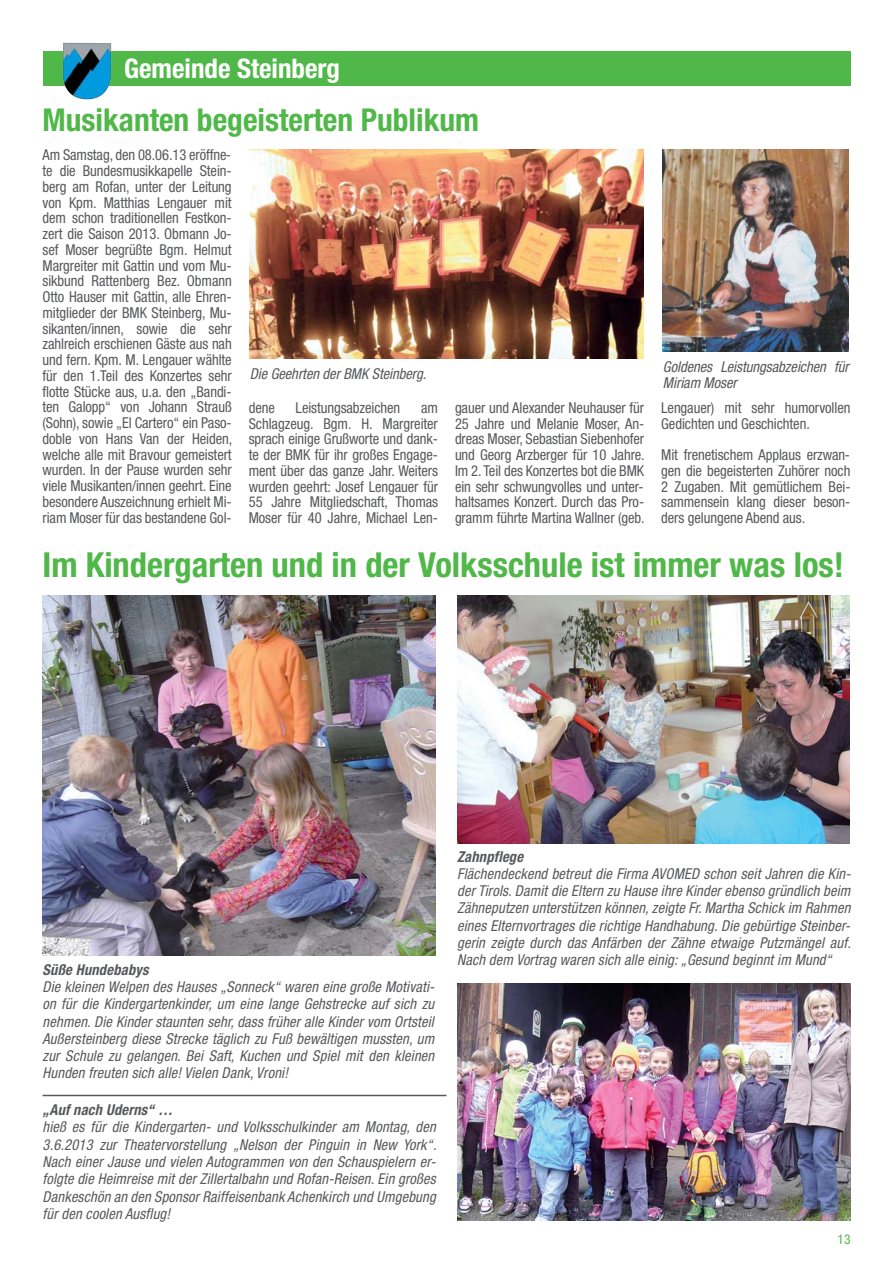
<style>
.page{position:relative;width:893px;height:1263px;background:#fff}
.page>*{position:absolute;margin:0;border:0;box-sizing:border-box;transform-origin:0 0}
.t1{font:700 condensed 34.5px "Helvetica Neue";color:#50b848}
.t2{font:700 condensed 31.5px "Helvetica Neue";color:#50b848}
.t3{font:700 condensed 27px "Helvetica Neue";color:#fff}
.t4{font:condensed 15px/15.8px "Helvetica Neue";letter-spacing:-.005em;color:#58595b;text-align:justify}
.t5{font:italic condensed 15px/17.2px "Helvetica Neue";letter-spacing:.015em;color:#58595b;text-align:justify}
.t6{font:italic 700 condensed 15px "Helvetica Neue";color:#58595b}
.t7{font:condensed 13.5px "Helvetica Neue";color:#50b848}
</style>
<div class="page">
<div style="left:43px;top:52px;width:807px;height:34px;background:#50b848"></div>
<img style="left:63px;top:43px;width:48px;height:56px">
<img style="left:250px;top:150px;width:393px;height:209px">
<img style="left:663px;top:150px;width:186px;height:201px">
<img style="left:43px;top:595px;width:393px;height:361px">
<img style="left:457px;top:595px;width:392px;height:249px">
<img style="left:457px;top:984px;width:393px;height:236px">
<hr style="left:43px;top:1095px;width:403px;height:1px;background:#58595b">
<h3 class="t3" style="left:124px;top:58px;width:217px">Gemeinde Steinberg</h3>
<h2 class="t2" style="left:43px;top:108px;width:438px">Musikanten begeisterten Publikum</h2>
<p class="t4" style="left:43px;top:148px;width:191px">Am Samstag, den 08.06.13 eröffne&shy;te die Bundesmusikkapelle Stein&shy;berg am Rofan, unter der Leitung von Kpm. Matthias Lengauer mit dem schon traditionellen Festkon&shy;zert die Saison 2013. Obmann Jo&shy;sef Moser begrüßte Bgm. Helmut Margreiter mit Gattin und vom Mu&shy;sikbund Rattenberg Bez. Obmann Otto Hauser mit Gattin, alle Ehren&shy;mitglieder der BMK Steinberg, Mu&shy;sikanten/innen, sowie die sehr zahlreich erschienen Gäste aus nah und fern. Kpm. M. Lengauer wählte für den 1.Teil des Konzertes sehr flotte Stücke aus, u.a. den „Bandi&shy;ten Galopp“ von Johann Strauß (Sohn), sowie „El Cartero“ ein Paso&shy;doble von Hans Van der Heiden, welche alle mit Bravour gemeistert wurden. In der Pause wurden sehr viele Musikanten/innen geehrt. Eine besondere Auszeichnung erhielt Mi&shy;riam Moser für das bestandene Gol-</p>
<p class="t5" style="left:250px;top:366px;width:181px">Die Geehrten derBMK Steinberg.</p>
<p class="t5" style="left:663px;top:360px;width:190px;line-height:15.8px">Goldenes Leistungsabzeichen für<br>Miriam Moser</p>
<p class="t4" style="left:249px;top:401px;width:191px;text-indent:172px">am Schlagzeug. Bgm. H. Margreiter sprach einige Grußworte und dank&shy;te der BMK für ihr großes Engage&shy;ment über das ganze Jahr. Weiters wurden geehrt: Josef Lengauer für 55 Jahre Mitgliedschaft, Thomas Moser für 40 Jahre, Michael Len-</p>
<p class="t4" style="left:455px;top:401px;width:191px">gauer und Alexander Neuhauser für 25 Jahre und Melanie Moser, An&shy;dreas Moser, Sebastian Siebenhofer und Georg Arzberger für 10 Jahre.<br>Im 2. Teil des Konzertes bot die BMK ein sehr schwungvolles und unter&shy;haltsames Konzert. Durch das Pro&shy;gramm führte Martina Wallner (geb.</p>
<p class="t4" style="left:661px;top:401px;width:191px">Lengauer) mit sehr humorvollen<br>Gedichten und Geschichten.</p>
<p class="t4" style="left:249px;top:401px;width:28px">dene</p>
<p class="t4" style="left:296px;top:401px;width:106px">Leistungsabzeichen</p>
<p class="t4" style="left:661px;top:448px;width:191px">Mit frenetischem Applaus erzwan&shy;gen die begeisterten Zuhörer noch 2 Zugaben. Mit gemütlichem Bei&shy;sammensein klang dieser beson&shy;ders gelungene Abend aus.</p>
<h1 class="t1" style="left:43px;top:553px;width:803px">Im Kindergarten und in der Volksschule ist immer was los!</h1>
<p class="t6" style="left:43px;top:964px;width:110px">Süße Hundebabys</p>
<p class="t5" style="left:43px;top:979px;width:396px">Die kleinen Welpen des Hauses „Sonneck “ waren eine große Motivati&shy;on für die Kindergartenkinder, um eine lange Gehstrecke auf sich zu nehmen.Die Kinder staunten sehr,dass früher alle Kinder vom Ortsteil Außersteinberg diese Strecke täglich zu Fuß bewältigen mussten, um zur Schule zu gelangen. Bei Saft, Kuchen und Spiel mit den kleinen Hunden freuten sich alle!Vielen Dank,Vroni!</p>
<p class="t6" style="left:43px;top:1104px;width:134px">„Auf nach Uderns“ …</p>
<p class="t5" style="left:43px;top:1120px;width:398px">hieß es für die Kindergarten- und Volksschulkinder am Montag, den 3.6.2013 zur Theatervorstellung „Nelson der Pinguin in New York “.<br>Nach einer Jause und vielen Autogrammen von den Schauspielern er&shy;folgte die Heimreise mit der Zillertalbahn und Rofan-Reisen.Ein großes Dankeschön an den SponsorRaiffeisenbank Achenkirch und Umgebung für den coolen Ausflug!</p>
<p class="t6" style="left:457px;top:851px;width:70px">Zahnpflege</p>
<p class="t5" style="left:457px;top:866px;width:398px">Flächendeckend betreut die Firma AVOMED schon seit Jahren die Kin&shy;derTirols.Damit die Eltern zu Hause ihre Kinder ebenso gründlich beim Zähneputzen unterstützen können,zeigte Fr.Martha Schick im Rahmen eines Elternvortrages die richtige Handhabung.Die gebürtige Steinber&shy;gerin zeigte durch das Anfärben der Zähne etwaige Putzmängel auf.<br>Nach dem Vortrag waren sich alle einig:„Gesund beginnt im Mund“</p>
<p class="t7" style="left:837px;top:1235px;width:14px">13</p>
</div>
